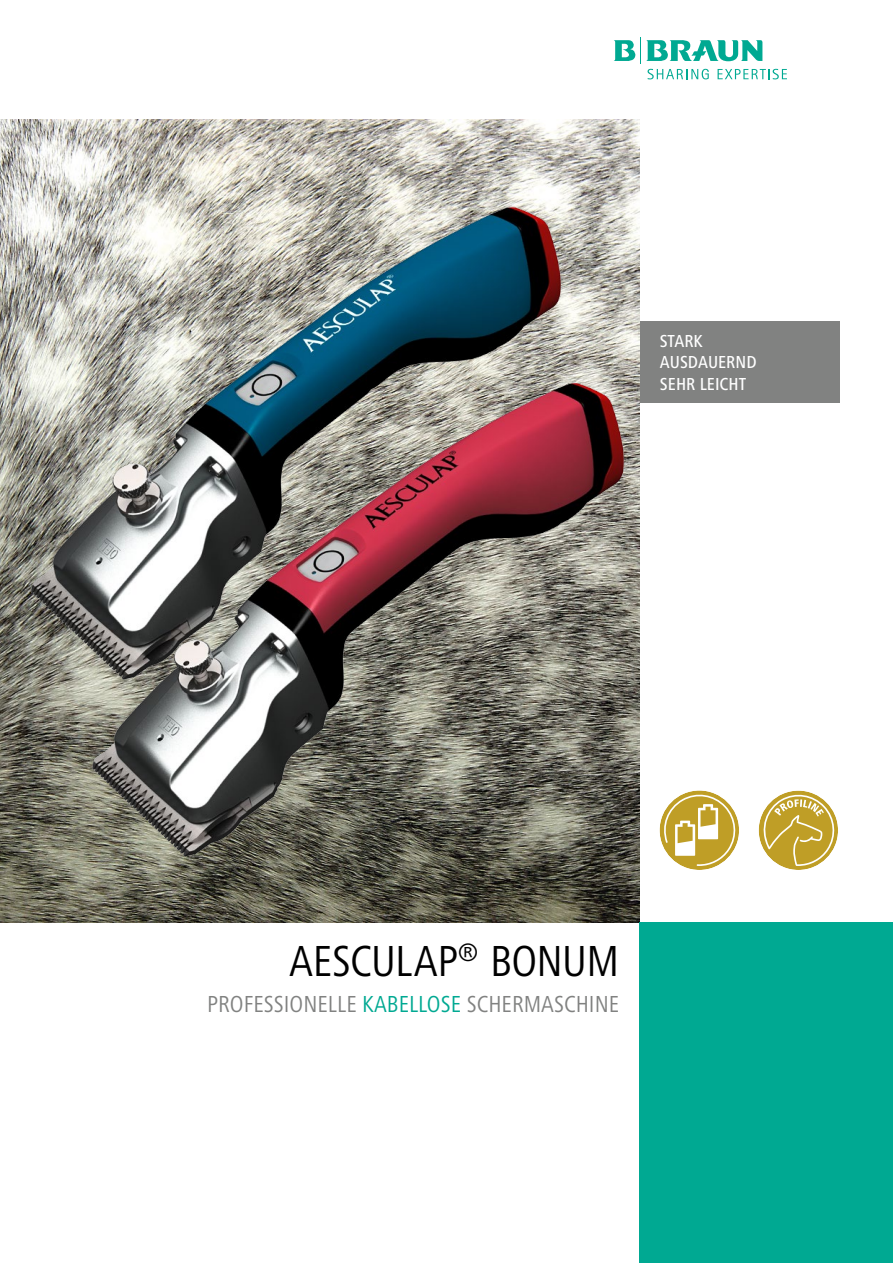
<style>
.page{position:relative;width:893px;height:1263px;background:#fff}
.page>*{position:absolute;margin:0;border:0;box-sizing:border-box;transform-origin:0 0}
.t1{font:condensed 45px "Frutiger Next LTW1 G";letter-spacing:-.015em;color:#000}
.t2{font:condensed 24px "Frutiger Next LTW1 G";color:#818281}
.t3{font:500 condensed 18px/21.6px "Frutiger Next LTW1 G";color:#fff}
.s1{color:#00a992}
</style>
<div class="page">
<div style="left:639px;top:321px;width:201px;height:82px;background:#818281"></div>
<svg style="left:758px;top:790px;width:80px;height:80px"></svg>
<svg style="left:659px;top:790px;width:80px;height:80px"></svg>
<svg style="left:648px;top:69px;width:61px;height:10px"></svg>
<svg style="left:718px;top:69px;width:69px;height:10px"></svg>
<svg style="left:614px;top:37px;width:149px;height:26px"></svg>
<img style="left:0;top:119px;width:640px;height:804px">
<div style="left:640px;top:923px;width:253px;height:340px;background:#00a992"></div>
<img style="left:21px;top:191px;width:562px;height:490px">
<img style="left:78px;top:371px;width:562px;height:488px">
<p class="t3" style="left:660px;top:330px;width:98px">STARK<br>AUSDAUERND<br>SEHR LEICHT</p>
<h1 class="t1" style="left:289px;top:935px;width:331px">AESCULAP<sup>®</sup> BONUM</h1>
<p class="t2" style="left:207px;top:990px;width:413px">PROFESSIONELLE <span class="s1">KABELLOSE</span> SCHERMASCHINE</p>
</div>
